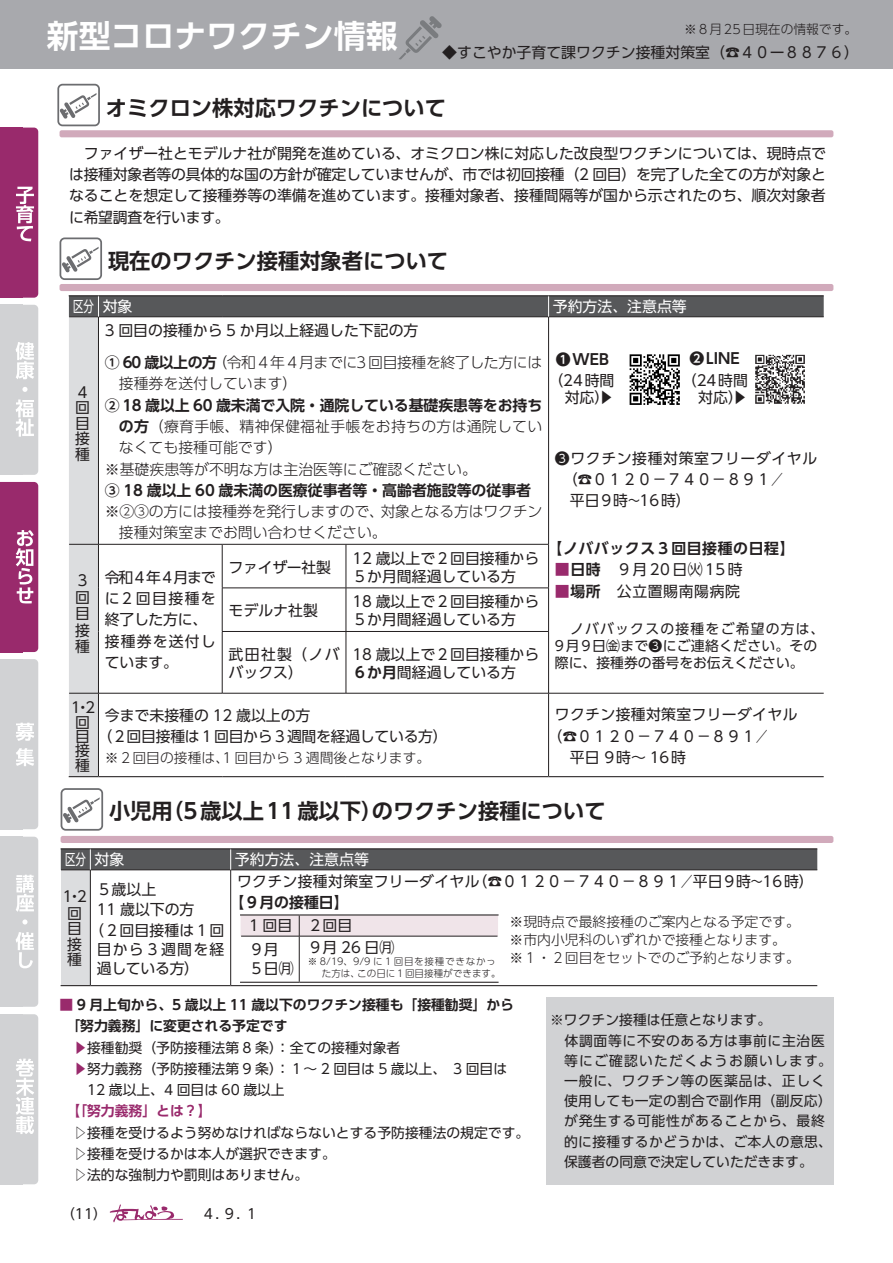
<style>
.page{position:relative;width:893px;height:1263px;background:#fff}
.page>*{position:absolute;margin:0;border:0;box-sizing:border-box;transform-origin:0 0}
.t1{font:700 31.95px "UD Shin Go Pro De";color:#fff}
.t2{font:700 21.3px "UD Shin Go Pro De";color:#231f20}
.t3{font:14.85px/15.5px "UD Shin Go Pro";color:#231f20;text-align:justify}
.t4{font:300 14.85px/21.3px "UD Shin Go Pro";color:#231f20}
.t5{font:14.85px/21.3px "UD Shin Go Pro";letter-spacing:-.02em;color:#231f20}
.t6{font:700 14.85px "UD Shin Go Pro De";color:#231f20}
.t7{font:14.85px "UD Shin Go Pro";letter-spacing:.02em;color:#231f20}
.t8{font:14.85px/21.3px "UD Shin Go Pro";letter-spacing:.04em;color:#231f20}
.t9{font:300 14.85px/32px "UD Shin Go Pro";letter-spacing:-.03em;color:#231f20}
.t10{font:300 14.85px "UD Shin Go Pro";letter-spacing:.02em;color:#231f20}
.t11{font:14.85px "UD Shin Go Pro";color:#fff}
.t12{font:700 14.85px "UD Shin Go Pro De";letter-spacing:.04em;color:#231f20}
.t13{font:14.85px/19.2px "UD Shin Go Pro";letter-spacing:.08em;color:#231f20}
.t14{font:14.85px "UD Shin Go Pro";letter-spacing:.105em;color:#231f20}
.t15{font:14.85px/18px "UD Shin Go Pro";letter-spacing:.09em;color:#231f20}
.t16{font:14.85px "UD Shin Go Pro";color:#fff;scale:.7 1}
.t17{font:13.8px/21.3px "UD Shin Go Pro";color:#231f20}
.t18{font:300 13.8px/18.1px "UD Shin Go Pro";color:#231f20}
.t19{font:13.8px/17px "UD Shin Go Pro";letter-spacing:.02em;color:#231f20}
.t20{font:700 13.8px/21.3px "UD Shin Go Pro De";color:#231f20}
.t21{font:13.8px "UD Shin Go Pro";letter-spacing:.05em;color:#231f20}
.t22{font:13.8px "UD Shin Go Pro";letter-spacing:.025em;color:#231f20}
.t23{font:13.8px "UD Shin Go Pro";letter-spacing:.085em;color:#231f20}
.t24{font:13.8px "UD Shin Go Pro";letter-spacing:.06em;color:#231f20}
.t25{font:13.8px "UD Shin Go Pro";letter-spacing:.055em;color:#231f20}
.t26{font:700 13.8px "UD Shin Go Pro De";color:#992a6c}
.t27{font:300 12.75px "UD Shin Go Pro";color:#231f20}
.t28{font:300 9.6px/11.7px "UD Shin Go Pro";color:#231f20}
.s1{font-weight:400}
.s2{font-family:"UD Shin Go Pro De";font-weight:700}
.s3{color:#992a6c}
</style>
<div class="page">
<svg style="left:0;top:128px;width:38px;height:170px;background:#9f3775"></svg>
<svg style="left:0;top:305px;width:38px;height:170px;background:#d6d7d9"></svg>
<svg style="left:0;top:482px;width:38px;height:170px;background:#a13c78"></svg>
<svg style="left:0;top:659px;width:38px;height:170px;background:#d3d4d6"></svg>
<svg style="left:0;top:837px;width:38px;height:170px;background:#d6d6d8"></svg>
<svg style="left:0;top:1014px;width:38px;height:170px;background:#d6d7d9"></svg>
<div style="left:0;top:0;width:893px;height:68px;background:#a8a9ad"></div>
<svg style="left:399px;top:16px;width:43px;height:43px"></svg>
<svg style="left:69px;top:295px;width:755px;height:482px"></svg>
<div style="left:753px;top:352px;width:54px;height:55px;background:#fff"></div>
<img style="left:755px;top:354px;width:50px;height:50px">
<img style="left:627px;top:352px;width:54px;height:55px">
<div style="left:60px;top:284px;width:773px;height:7px;background:#d1aabb;border-radius:2px"></div>
<div style="left:60px;top:130px;width:773px;height:7px;background:#d1aabb;border-radius:2px"></div>
<div style="left:60px;top:237px;width:42px;height:43px;border:2px solid #6c6d70;border-radius:4px"></div>
<svg style="left:62px;top:247px;width:37px;height:26px"></svg>
<div style="left:57px;top:84px;width:43px;height:42px;border:2px solid #6c6d70;border-radius:4px"></div>
<svg style="left:60px;top:93px;width:37px;height:26px"></svg>
<div style="left:61px;top:836px;width:772px;height:7px;background:#d1aabb;border-radius:2px"></div>
<div style="left:61px;top:788px;width:42px;height:43px;border:2px solid #6c6d70;border-radius:4px"></div>
<svg style="left:63px;top:797px;width:37px;height:26px"></svg>
<div style="left:61px;top:870px;width:29px;height:116px;background:#dcdddf"></div>
<hr style="left:90px;top:870px;width:1px;height:115px;background:#231f20">
<hr style="left:230px;top:870px;width:1px;height:115px;background:#231f20">
<svg style="left:61px;top:848px;width:756px;height:22px;background:#555657"></svg>
<svg style="left:61px;top:985px;width:29px;height:1px"></svg>
<hr style="left:90px;top:985px;width:141px;height:1px;background:#231f20">
<hr style="left:231px;top:985px;width:586px;height:1px;background:#231f20">
<hr style="left:240px;top:914px;width:59px;height:1px;background:#231f20">
<hr style="left:299px;top:914px;width:200px;height:1px;background:#231f20">
<svg style="left:241px;top:915px;width:257px;height:21px;background:#e6dbdf"></svg>
<hr style="left:241px;top:936px;width:58px;height:1px;background:#231f20">
<hr style="left:299px;top:936px;width:198px;height:1px;background:#231f20">
<hr style="left:299px;top:936px;width:1px;height:46px;background:#231f20">
<hr style="left:240px;top:982px;width:59px;height:1px;background:#231f20">
<hr style="left:299px;top:982px;width:200px;height:1px;background:#231f20">
<div style="left:546px;top:997px;width:287px;height:187px;background:#d1d2d4"></div>
<svg style="left:110px;top:1204px;width:73px;height:18px"></svg>
<h1 class="t1" style="left:47px;top:10px;width:352px">新型コロナワクチン情報</h1>
<p class="t27" style="left:684px;top:18px;width:175px">※８月25日現在の情報です。</p>
<p class="t3" style="left:442px;top:45px;width:418px">◆すこやか子育て課ワクチン接種対策室（☎４０ー８８７６）</p>
<h2 class="t2" style="left:106px;top:90px;width:342px">オミクロン株対応ワクチンについて</h2>
<p class="t3" style="left:69px;top:142px;width:758px;line-height:21.3px">　ファイザー社とモデルナ社が開発を進めている、オミクロン株に対応した改良型ワクチンについては、現時点では接種対象者等の具体的な国の方針が確定していませんが、市では初回接種（2 回目）を完了した全ての方が対象となることを想定して接種券等の準備を進めています。接種対象者、接種間隔等が国から示されたのち、順次対象者に希望調査を行います。</p>
<h2 class="t2" style="left:108px;top:244px;width:342px">現在のワクチン接種対象者について</h2>
<p class="t16" style="left:73px;top:294px;width:86px">区分 対象</p>
<p class="t11" style="left:553px;top:294px;width:135px">予約方法、注意点等</p>
<p class="t3" style="left:75px;top:384px;width:16px">４回目接種</p>
<p class="t9" style="left:105px;top:314px;width:439px"><span class="s1">3 回目の接種から 5 か月以上経過した下記の方<br></span><span class="s2">① 60 歳以上の方</span>（令和４年４月までに３回目接種を終了した方には</p>
<p class="t4" style="left:119px;top:373px;width:180px">接種券を送付しています）</p>
<p class="t6" style="left:105px;top:393px;width:439px">② 18 歳以上 60 歳未満で入院・通院している基礎疾患等をお持ち</p>
<p class="t10" style="left:119px;top:414px;width:425px"><span class="s2">の方</span>（療育手帳、精神保健福祉手帳をお持ちの方は通院してい</p>
<p class="t4" style="left:119px;top:436px;width:165px">なくても接種可能です）</p>
<p class="t4" style="left:105px;top:458px;width:374px">※基礎疾患等が不明な方は主治医等にご確認ください。</p>
<p class="t6" style="left:105px;top:478px;width:428px">③ 18 歳以上 60 歳未満の医療従事者等・高齢者施設等の従事者</p>
<p class="t4" style="left:119px;top:500px;width:425px;text-indent:-14px">※②③の方には接種券を発行しますので、対象となる方はワクチン接種対策室までお問い合わせください。</p>
<p class="t3" style="left:75px;top:572px;width:16px;line-height:16.5px">３回目接種</p>
<p class="t5" style="left:105px;top:566px;width:112px">令和４年４月までに２回目接種を終了した方に、接種券を送付しています。</p>
<p class="t5" style="left:229px;top:556px;width:104px">ファイザー社製</p>
<p class="t3" style="left:352px;top:549px;width:189px;line-height:18px">12 歳以上で２回目接種から<br>５か月間経過している方</p>
<p class="t3" style="left:229px;top:603px;width:91px">モデルナ社製</p>
<p class="t3" style="left:352px;top:592px;width:189px;line-height:18px">18 歳以上で２回目接種から<br>５か月間経過している方</p>
<p class="t15" style="left:229px;top:645px;width:112px">武田社製（ノババックス）</p>
<p class="t3" style="left:352px;top:645px;width:189px;line-height:18px">18 歳以上で２回目接種から<br><span class="s2">６か月</span>間経過している方</p>
<p class="t3" style="left:68px;top:699px;width:31px">１・２</p>
<p class="t3" style="left:75px;top:714px;width:16px;line-height:14.4px">回目接種</p>
<p class="t5" style="left:97px;top:704px;width:352px;text-indent:7px">今まで未接種の 12 歳以上の方<br>（２回目接種は１回目から３週間を経過している方）</p>
<p class="t18" style="left:105px;top:748px;width:327px">※２回目の接種は、1 回目から 3 週間後となります。</p>
<p class="t6" style="left:556px;top:347px;width:54px">❶WEB</p>
<p class="t3" style="left:548px;top:372px;width:68px;line-height:17px;text-align:center">（24時間　対応）▶</p>
<p class="t6" style="left:689px;top:347px;width:52px">❷LINE</p>
<p class="t3" style="left:682px;top:371px;width:68px;line-height:17px;text-align:center">（24時間　対応）▶</p>
<p class="t8" style="left:555px;top:447px;width:264px">❸ワクチン接種対策室フリーダイヤル　（☎０１２０－７４０－８９１／<br>　平日9時～16時）</p>
<p class="t12" style="left:547px;top:536px;width:249px">【ノババックス３回目接種の日程】</p>
<p class="t14" style="left:555px;top:558px;width:189px"><span class="s3">■</span><span class="s2">日時</span>　９月20日㈫15時</p>
<p class="t8" style="left:555px;top:580px;width:187px"><span class="s3">■</span><span class="s2">場所</span>　公立置賜南陽病院</p>
<p class="t19" style="left:555px;top:620px;width:271px">　ノババックスの接種をご希望の方は、<br>9月9日㈮まで❸にご連絡ください。その際に、接種券の番号をお伝えください。</p>
<p class="t7" style="left:555px;top:703px;width:244px">ワクチン接種対策室フリーダイヤル</p>
<p class="t3" style="left:547px;top:728px;width:222px">（☎０１２０－７４０－８９１／</p>
<p class="t3" style="left:555px;top:749px;width:133px">　平日 9時～ 16時</p>
<h2 class="t2" style="left:109px;top:794px;width:498px">小児用（5歳以上11歳以下）のワクチン接種について</h2>
<p class="t16" style="left:65px;top:847px;width:86px">区分 対象</p>
<p class="t11" style="left:235px;top:847px;width:135px">予約方法、注意点等</p>
<p class="t3" style="left:60px;top:888px;width:31px">１・２</p>
<p class="t3" style="left:67px;top:905px;width:16px">回目接種</p>
<p class="t3" style="left:97px;top:881px;width:61px">５歳以上</p>
<p class="t3" style="left:97px;top:901px;width:99px">11 歳以下の方</p>
<p class="t3" style="left:89px;top:922px;width:137px">（２回目接種は１回</p>
<p class="t13" style="left:97px;top:939px;width:129px">目から３週間を経過している方）</p>
<p class="t7" style="left:237px;top:869px;width:578px">ワクチン接種対策室フリーダイヤル（☎０１２０－７４０－８９１／平日9時～16時）</p>
<p class="t6" style="left:230px;top:891px;width:121px">【９月の接種日】</p>
<p class="t18" style="left:510px;top:912px;width:292px">※現時点で最終接種のご案内となる予定です。※市内小児科のいずれかで接種となります。※１・２回目をセットでのご予約となります。</p>
<p class="t3" style="left:249px;top:913px;width:105px;line-height:24px">1 回目 ２回目<br>９月</p>
<p class="t3" style="left:249px;top:961px;width:46px">５日㈪</p>
<p class="t3" style="left:308px;top:939px;width:88px">９月 26 日㈪</p>
<p class="t28" style="left:322px;top:956px;width:180px;text-indent:-14px">※ 8/19、9/9 に１回目を接種できなかった方は、この日に１回目接種ができます。</p>
<p class="t20" style="left:60px;top:994px;width:456px"><span class="s3">■</span> 9 月上旬から、5 歳以上 11 歳以下のワクチン接種も「接種勧奨」から　「努力義務」に変更される予定です</p>
<p class="t17" style="left:60px;top:1036px;width:449px"><span class="s3">　▶</span>接種勧奨（予防接種法第 8 条）：全ての接種対象者<br><span class="s3">　▶</span>努力義務（予防接種法第 9 条）：１～ 2 回目は 5 歳以上、　3 回目は　　12 歳以上、4 回目は 60 歳以上</p>
<p class="t26" style="left:60px;top:1100px;width:154px">　【「努力義務」とは？】</p>
<p class="t17" style="left:60px;top:1121px;width:471px">　▷接種を受けるよう努めなければならないとする予防接種法の規定です。　▷接種を受けるかは本人が選択できます。<br>　▷法的な強制力や罰則はありません。</p>
<p class="t17" style="left:61px;top:1203px;width:47px">（11）</p>
<p class="t17" style="left:202px;top:1203px;width:58px">４. ９. １</p>
<p class="t17" style="left:550px;top:1009px;width:223px">※ワクチン接種は任意となります。</p>
<p class="t21" style="left:550px;top:1029px;width:276px">　体調面等に不安のある方は事前に主治医</p>
<p class="t23" style="left:564px;top:1049px;width:269px">等にご確認いただくようお願いします。</p>
<p class="t24" style="left:564px;top:1069px;width:262px">一般に、ワクチン等の医薬品は、正しく</p>
<p class="t19" style="left:564px;top:1092px;width:269px">使用しても一定の割合で副作用（副反応）</p>
<p class="t25" style="left:564px;top:1110px;width:262px">が発生する可能性があることから、最終</p>
<p class="t22" style="left:564px;top:1130px;width:269px">的に接種するかどうかは、ご本人の意思、</p>
<p class="t17" style="left:564px;top:1150px;width:250px">保護者の同意で決定していただきます。</p>
</div>
